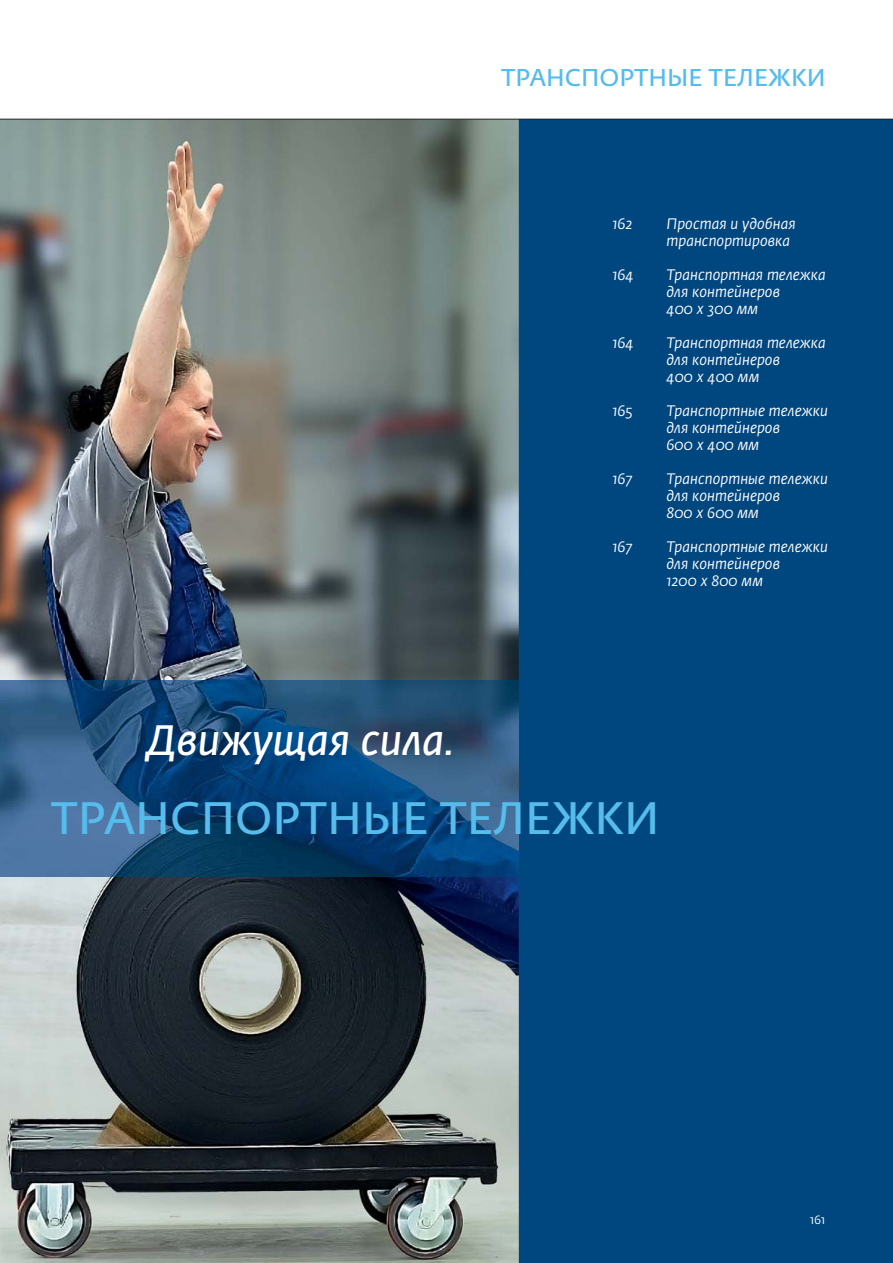
<style>
.page{position:relative;width:893px;height:1263px;background:#fff}
.page>*{position:absolute;margin:0;border:0;box-sizing:border-box;transform-origin:0 0}
.t1{font:600 45px "Fedra Sans Pro";color:#55bceb}
.t2{font:italic 600 42px "Fedra Sans Pro";color:#fff}
.t3{font:600 24px "Fedra Sans Pro";color:#55bceb}
.t4{font:italic 15px/17.1px "Fedra Sans Pro";color:#fff}
.t5{font:12px "Fedra Sans Pro";color:#fff}
</style>
<div class="page">
<div style="left:519px;top:119px;width:373px;height:1144px;background:#00467f"></div>
<img style="left:0;top:120px;width:519px;height:1143px">
<img style="left:0;top:681px;width:519px;height:195px">
<hr style="left:0;top:119px;width:892px;height:1px;background:#231f20">
<h3 class="t3" style="left:501px;top:63px;width:326px">ТРАНСПОРТНЫЕ ТЕЛЕЖКИ</h3>
<h2 class="t2" style="left:146px;top:716px;width:309px">Движущая сила.</h2>
<p class="t4" style="left:612px;top:215px;width:22px">162</p>
<p class="t4" style="left:666px;top:215px;width:131px">Простая и удобная транспортировка</p>
<p class="t4" style="left:612px;top:266px;width:23px">164</p>
<p class="t4" style="left:666px;top:266px;width:161px">Транспортная тележка для контейнеров<br>400 x 300 мм</p>
<p class="t4" style="left:612px;top:334px;width:23px">164</p>
<p class="t4" style="left:666px;top:334px;width:161px">Транспортная тележка для контейнеров<br>400 x 400 мм</p>
<p class="t4" style="left:612px;top:402px;width:22px">165</p>
<p class="t4" style="left:666px;top:402px;width:163px">Транспортные тележки для контейнеров<br>600 x 400 мм</p>
<p class="t4" style="left:612px;top:470px;width:22px">167</p>
<p class="t4" style="left:666px;top:470px;width:163px">Транспортные тележки для контейнеров<br>800 x 600 мм</p>
<p class="t4" style="left:612px;top:539px;width:22px">167</p>
<p class="t4" style="left:666px;top:539px;width:163px">Транспортные тележки для контейнеров<br>1200 x 800 мм</p>
<h1 class="t1" style="left:51px;top:792px;width:610px">ТРАНСПОРТНЫЕ ТЕЛЕЖКИ</h1>
<p class="t5" style="left:810px;top:1213px;width:16px">161</p>
</div>
